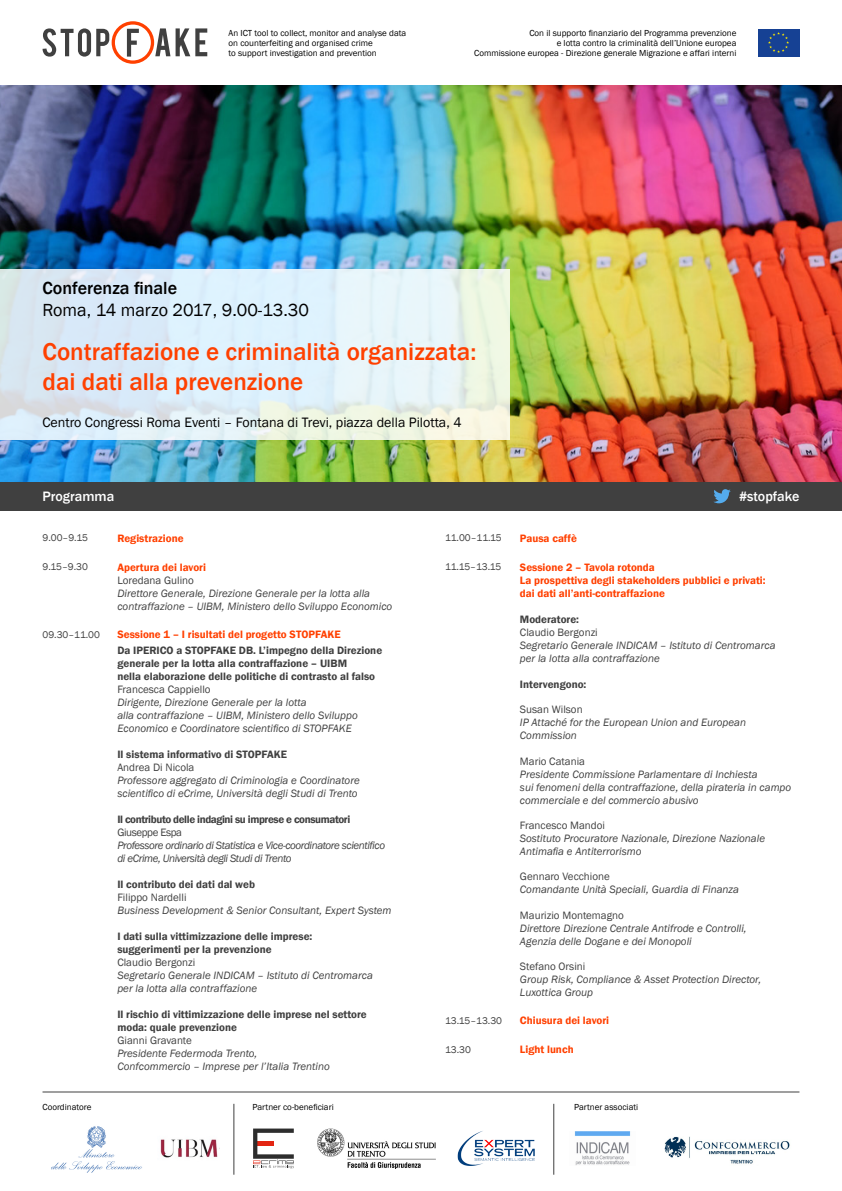
<style>
.page{position:relative;width:842px;height:1191px;background:#fff}
.page>*{position:absolute;margin:0;border:0;box-sizing:border-box;transform-origin:0 0}
.t1{font:500 25px "Franklin Gothic";color:#ff4000}
.t2{font:18px "Franklin Gothic";color:#000}
.t3{font:500 18px "Franklin Gothic";color:#000}
.t4{font:14px "Franklin Gothic";color:#000}
.t5{font:500 14px "Franklin Gothic";color:#fff}
.t6{font:italic 11px/13px "Franklin Gothic";color:#404040}
.t7{font:600 11px/13px "Franklin Gothic";color:#404040}
.t8{font:600 11px/13px "Franklin Gothic";color:#ff4000}
.t9{font:italic 11px/13px "Franklin Gothic";letter-spacing:-.035em;color:#404040}
.t10{font:600 11px "Franklin Gothic";letter-spacing:-.035em;color:#404040}
.t11{font:11px "Franklin Gothic";color:#404040}
.t12{font:10px "Franklin Gothic";letter-spacing:-.01em;color:#404040}
.t13{font:9px/10px "Franklin Gothic";color:#000;text-align:right}
.s1{font-style:normal}
</style>
<div class="page">
<img style="left:317px;top:1128px;width:119px;height:40px">
<img style="left:457px;top:1131px;width:78px;height:35px">
<img style="left:51px;top:1126px;width:91px;height:47px">
<img style="left:664px;top:1136px;width:126px;height:28px">
<img style="left:574px;top:1131px;width:57px;height:34px">
<svg style="left:253px;top:1128px;width:41px;height:40px"></svg>
<img style="left:160px;top:1139px;width:58px;height:19px">
<svg style="left:176px;top:28px;width:31px;height:28px"></svg>
<svg style="left:43px;top:21px;width:127px;height:43px"></svg>
<img style="left:0;top:85px;width:842px;height:397px">
<div style="left:758px;top:29px;width:41px;height:27px;background:#164194"></div>
<svg style="left:768px;top:32px;width:21px;height:21px"></svg>
<div style="left:0;top:482px;width:842px;height:28px;background:#404040"></div>
<svg style="left:0;top:269px;width:510px;height:170px;background:#e1eff4"></svg>
<hr style="left:43px;top:1091px;width:756px;height:1px;background:#404040">
<hr style="left:234px;top:1103px;width:1px;height:71px;background:#404040">
<hr style="left:553px;top:1103px;width:1px;height:71px;background:#404040">
<svg style="left:713px;top:489px;width:18px;height:14px"></svg>
<p class="t13" style="left:229px;top:28px;width:179px;text-align:left">An ICT tool to collect, monitor and analyse data on counterfeiting and organised crime<br>to support investigation and prevention</p>
<p class="t13" style="left:529px;top:28px;width:209px">Con il supporto finanziario del Programma prevenzione e lotta contro la criminalità dell’Unione europea</p>
<p class="t13" style="left:474px;top:48px;width:264px">Commissione europea - Direzione generale Migrazione e affari interni</p>
<p class="t3" style="left:43px;top:277px;width:136px">Conferenza finale</p>
<p class="t2" style="left:43px;top:299px;width:268px">Roma, 14 marzo 2017, 9.00-13.30</p>
<p class="t1" style="left:43px;top:336px;width:435px">Contraffazione e criminalità organizzata:</p>
<p class="t1" style="left:43px;top:366px;width:262px">dai dati alla prevenzione</p>
<p class="t4" style="left:43px;top:414px;width:421px">Centro Congressi Roma Eventi – Fontana di Trevi, piazza della Pilotta, 4</p>
<p class="t5" style="left:43px;top:488px;width:73px">Programma</p>
<p class="t5" style="left:739px;top:488px;width:62px">#stopfake</p>
<p class="t12" style="left:43px;top:532px;width:47px">9.00–9.15</p>
<p class="t8" style="left:117px;top:532px;width:68px">Registrazione</p>
<p class="t12" style="left:43px;top:560px;width:47px">9.15–9.30</p>
<p class="t8" style="left:117px;top:560px;width:90px">Apertura dei lavori</p>
<p class="t6" style="left:117px;top:574px;width:276px"><span class="s1">Loredana Gulino<br></span>Direttore Generale, Direzione Generale per la lotta alla contraffazione – UIBM, Ministero dello Sviluppo Economico</p>
<p class="t12" style="left:43px;top:628px;width:59px">09.30–11.00</p>
<p class="t8" style="left:117px;top:628px;width:225px">Sessione 1 – I risultati del progetto STOPFAKE</p>
<p class="t7" style="left:117px;top:644px;width:266px">Da IPERICO a STOPFAKE DB. L’impegno della Direzione generale per la lotta alla contraffazione – UIBM<br>nella elaborazione delle politiche di contrasto al falso</p>
<p class="t6" style="left:117px;top:683px;width:242px"><span class="s1">Francesca Cappiello<br></span>Dirigente, Direzione Generale per la lotta<br>alla contraffazione – UIBM, Ministero dello Sviluppo Economico e Coordinatore scientifico di STOPFAKE</p>
<p class="t7" style="left:117px;top:748px;width:171px">Il sistema informativo di STOPFAKE</p>
<p class="t6" style="left:117px;top:761px;width:244px"><span class="s1">Andrea Di Nicola<br></span>Professore aggregato di Criminologia e Coordinatore scientifico di eCrime, Università degli Studi di Trento</p>
<p class="t10" style="left:117px;top:812px;width:234px">Il contributo delle indagini su imprese e consumatori</p>
<p class="t9" style="left:117px;top:826px;width:269px"><span class="s1">Giuseppe Espa<br></span>Professore ordinario di Statistica e Vice-coordinatore scientifico di eCrime, Università degli Studi di Trento</p>
<p class="t7" style="left:117px;top:878px;width:139px">Il contributo dei dati dal web</p>
<p class="t6" style="left:117px;top:891px;width:276px"><span class="s1">Filippo Nardelli<br></span>Business Development &amp; Senior Consultant, Expert System</p>
<p class="t7" style="left:117px;top:930px;width:196px">I dati sulla vittimizzazione delle imprese: suggerimenti per la prevenzione</p>
<p class="t6" style="left:117px;top:956px;width:257px"><span class="s1">Claudio Bergonzi<br></span>Segretario Generale INDICAM – Istituto di Centromarca per la lotta alla contraffazione</p>
<p class="t7" style="left:117px;top:1008px;width:251px">Il rischio di vittimizzazione delle imprese nel settore moda: quale prevenzione</p>
<p class="t6" style="left:117px;top:1034px;width:214px"><span class="s1">Gianni Gravante<br></span>Presidente Federmoda Trento,<br>Confcommercio – Imprese per l’Italia Trentino</p>
<p class="t12" style="left:445px;top:532px;width:58px">11.00–11.15</p>
<p class="t8" style="left:520px;top:532px;width:59px">Pausa caffè</p>
<p class="t12" style="left:445px;top:560px;width:58px">11.15–13.15</p>
<p class="t8" style="left:520px;top:560px;width:247px">Sessione 2 – Tavola rotonda<br>La prospettiva degli stakeholders pubblici e privati: dai dati all’anti-contraffazione</p>
<p class="t7" style="left:520px;top:612px;width:61px">Moderatore:</p>
<p class="t6" style="left:520px;top:626px;width:257px"><span class="s1">Claudio Bergonzi<br></span>Segretario Generale INDICAM – Istituto di Centromarca per la lotta alla contraffazione</p>
<p class="t7" style="left:520px;top:677px;width:68px">Intervengono:</p>
<p class="t6" style="left:520px;top:703px;width:228px"><span class="s1">Susan Wilson<br></span>IP Attaché for the European Union and European<br>Commission</p>
<p class="t6" style="left:520px;top:754px;width:273px"><span class="s1">Mario Catania<br></span>Presidente Commissione Parlamentare di Inchiesta<br>sui fenomeni della contraffazione, della pirateria in campo commerciale e del commercio abusivo</p>
<p class="t6" style="left:520px;top:819px;width:247px"><span class="s1">Francesco Mandoi<br></span>Sostituto Procuratore Nazionale, Direzione Nazionale<br>Antimafia e Antiterrorismo</p>
<p class="t6" style="left:520px;top:870px;width:221px"><span class="s1">Gennaro Vecchione<br></span>Comandante Unità Speciali, Guardia di Finanza</p>
<p class="t11" style="left:520px;top:908px;width:105px">Maurizio Montemagno</p>
<p class="t6" style="left:520px;top:921px;width:228px">Direttore Direzione Centrale Antifrode e Controlli,<br>Agenzia delle Dogane e dei Monopoli</p>
<p class="t6" style="left:520px;top:960px;width:243px"><span class="s1">Stefano Orsini<br></span>Group Risk, Compliance &amp; Asset Protection Director,<br>Luxottica Group</p>
<p class="t12" style="left:445px;top:1014px;width:59px">13.15–13.30</p>
<p class="t8" style="left:520px;top:1014px;width:91px">Chiusura dei lavori</p>
<p class="t12" style="left:445px;top:1043px;width:27px">13.30</p>
<p class="t8" style="left:520px;top:1043px;width:55px">Light lunch</p>
<p class="t13" style="left:43px;top:1102px;width:50px">Coordinatore</p>
<p class="t13" style="left:253px;top:1102px;width:83px">Partner co-beneficiari</p>
<p class="t13" style="left:574px;top:1102px;width:66px">Partner associati</p>
</div>
